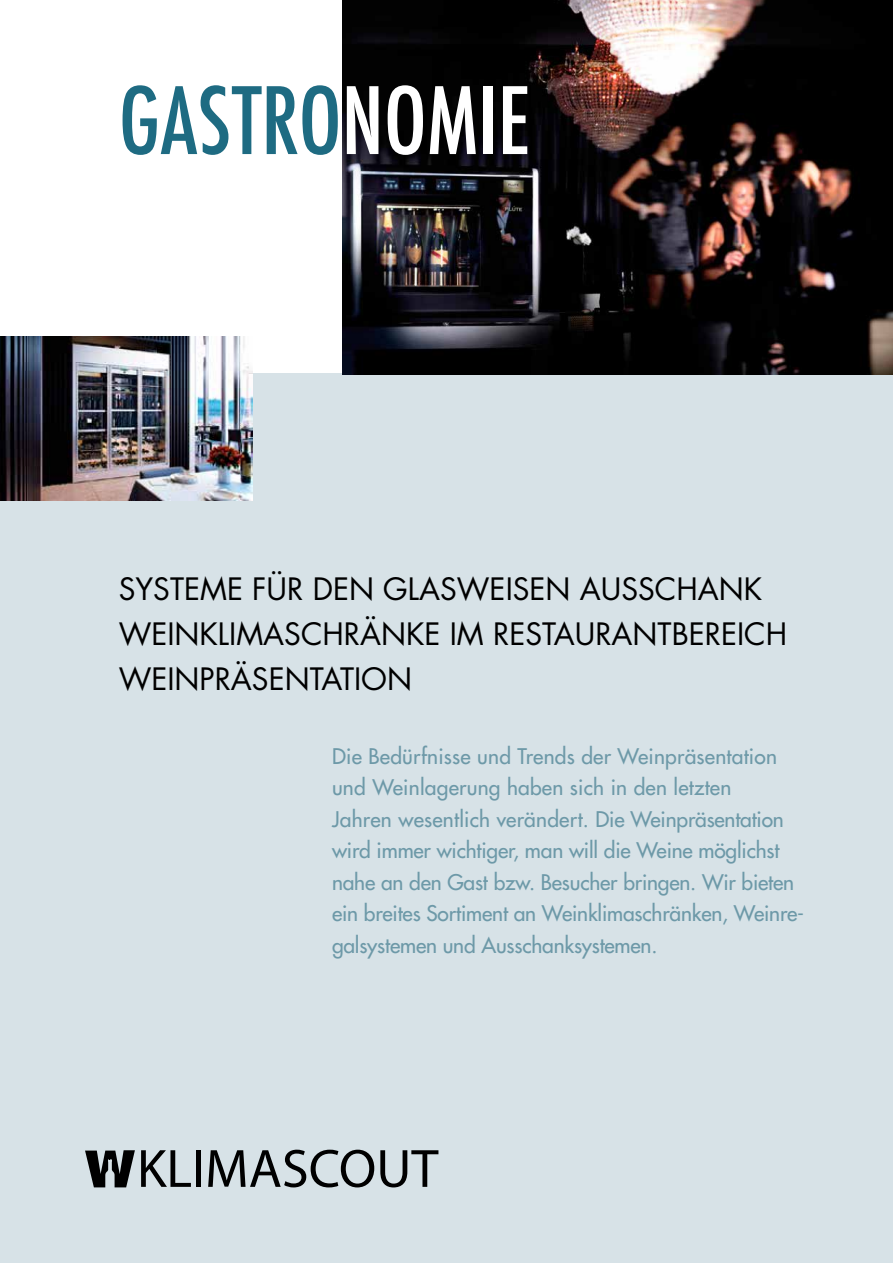
<style>
.page{position:relative;width:893px;height:1263px;background:#fff}
.page>*{position:absolute;margin:0;border:0;box-sizing:border-box;transform-origin:0 0}
.t1{font:500 condensed 90px "Futura";color:#1e6b82}
.t2{font:30px/45px "Futura Std";color:#000}
.t3{font:500 21px/31.5px "Futura Std";letter-spacing:-.01em;color:#6d99a8}
.s1{color:#fff}
</style>
<div class="page">
<div style="left:0;top:373px;width:893px;height:890px;background:#d7e2e7"></div>
<svg style="left:85px;top:1150px;width:50px;height:37px"></svg>
<svg style="left:141px;top:1150px;width:50px;height:37px"></svg>
<div style="left:196px;top:1150px;width:5px;height:37px;background:#000"></div>
<svg style="left:208px;top:1150px;width:166px;height:37px"></svg>
<svg style="left:380px;top:1150px;width:58px;height:37px"></svg>
<img style="left:342px;top:0;width:551px;height:375px">
<img style="left:0;top:337px;width:252px;height:164px">
<h1 class="t1" style="left:119px;top:63px;width:413px">GASTRO<span class="s1">NOMIE</span></h1>
<h2 class="t2" style="left:119px;top:567px;width:670px">SYSTEME FÜR DEN GLASWEISEN AUSSCHANK<br>WEINKLIMASCHRÄNKE IM RESTAURANTBEREICH<br>WEINPRÄSENTATION</h2>
<p class="t3" style="left:332px;top:740px;width:474px">Die Bedürfnisse und Trends der Weinpräsentation und Weinlagerung haben sich in den letzten<br>Jahren wesentlich verändert. Die Weinpräsentation wird immer wichtiger, man will die Weine möglichst nahe an den Gast bzw. Besucher bringen. Wir bieten ein breites Sortiment an Weinklimaschränken, Weinre&shy;galsystemen und Ausschanksystemen.</p>
</div>
